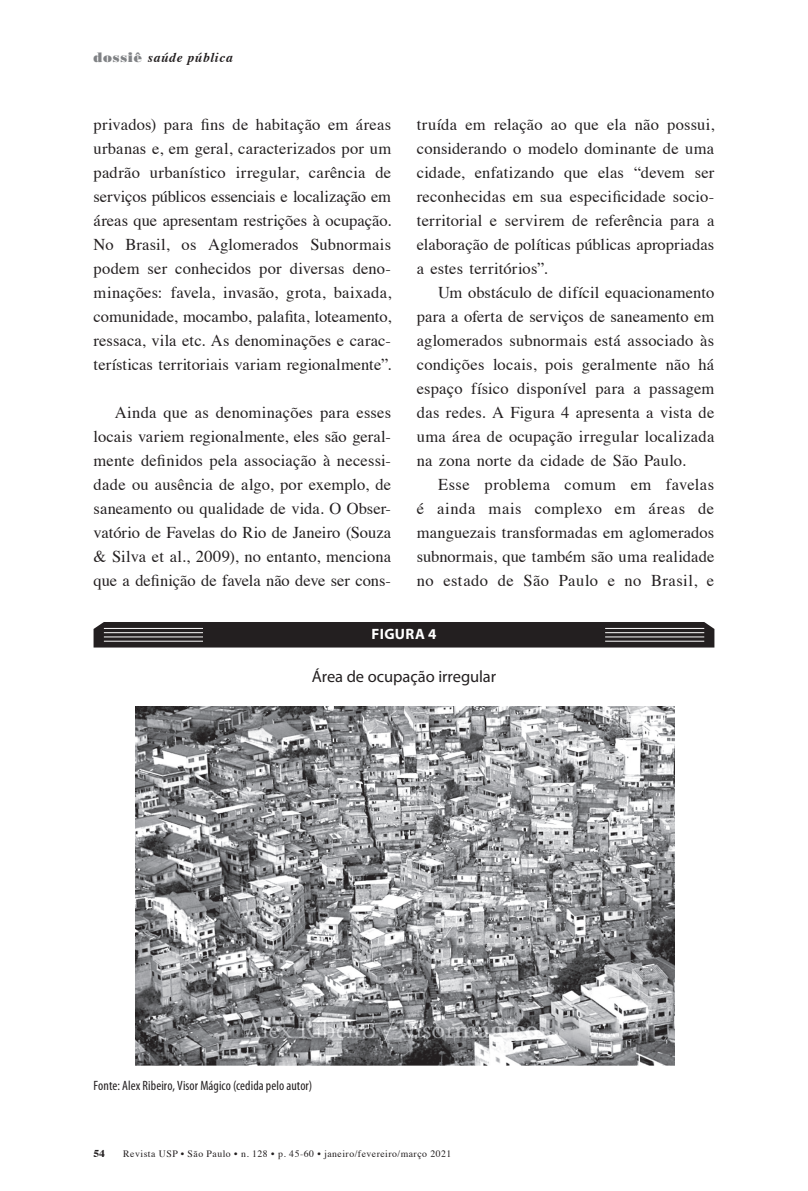
<style>
.page{position:relative;width:808px;height:1191px;background:#fff}
.page>*{position:absolute;margin:0;border:0;box-sizing:border-box;transform-origin:0 0}
.t1{font:16.5px/24px "Times";letter-spacing:.01em;color:#231f20;text-align:justify}
.t2{font:16.5px "Myriad Pro";letter-spacing:-.005em;color:#231f20}
.t3{font:700 15px "Myriad Pro";color:#fff}
.t4{font:condensed 13.5px "Myriad Pro";letter-spacing:.005em;color:#231f20}
.t5{font:italic 700 13.5px "Times";letter-spacing:.05em;color:#231f20}
.t6{font:700 10.5px "Times";color:#231f20;scale:1.1 1}
.t7{font:9.75px "Times";letter-spacing:.05em;color:#231f20}
.s1{font-family:"Bodoni Poster";font-weight:400;font-style:normal;color:#808285}
</style>
<div class="page">
<div style="left:94px;top:622px;width:620px;height:25px;background:#231f20"></div>
<hr style="left:104px;top:628px;width:99px;height:1px;background:#fff">
<hr style="left:104px;top:632px;width:99px;height:1px;background:#fff">
<hr style="left:104px;top:636px;width:99px;height:1px;background:#fff">
<hr style="left:104px;top:641px;width:99px;height:1px;background:#fff">
<hr style="left:605px;top:628px;width:99px;height:1px;background:#fff">
<hr style="left:605px;top:632px;width:99px;height:1px;background:#fff">
<hr style="left:605px;top:636px;width:99px;height:1px;background:#fff">
<hr style="left:605px;top:641px;width:99px;height:1px;background:#fff">
<img style="left:135px;top:706px;width:539px;height:359px">
<p class="t5" style="left:94px;top:44px;width:141px"><span class="s1">dossiê</span> saúde pública</p>
<p class="t1" style="left:94px;top:111px;width:299px">privados) para fins de habitação em áreas urbanas e, em geral, caracterizados por um padrão urbanístico irregular, carência de serviços públicos essenciais e localização em áreas que apresentam restrições à ocupação.<br>No Brasil, os Aglomerados Subnormais podem ser conhecidos por diversas deno&shy;minações: favela, invasão, grota, baixada, comunidade, mocambo, palafita, loteamento, ressaca, vila etc. As denominações e carac&shy;terísticas territoriais variam regionalmente”.</p>
<p class="t1" style="left:94px;top:399px;width:299px;text-indent:21px">Ainda que as denominações para esses locais variem regionalmente, eles são geral&shy;mente definidos pela associação à necessi&shy;dade ou ausência de algo, por exemplo, de saneamento ou qualidade de vida. O Obser&shy;vatório de Favelas do Rio de Janeiro (Souza &amp; Silva et al., 2009), no entanto, menciona que a definição de favela não deve ser cons-</p>
<p class="t1" style="left:417px;top:111px;width:299px">truída em relação ao que ela não possui, considerando o modelo dominante de uma cidade, enfatizando que elas “devem ser reconhecidas em sua especificidade socio&shy;territorial e servirem de referência para a elaboração de políticas públicas apropriadas a estes territórios”.</p>
<p class="t1" style="left:417px;top:279px;width:299px;text-indent:21px">Um obstáculo de difícil equacionamento para a oferta de serviços de saneamento em aglomerados subnormais está associado às condições locais, pois geralmente não há espaço físico disponível para a passagem das redes. A Figura 4 apresenta a vista de uma área de ocupação irregular localizada na zona norte da cidade de São Paulo.</p>
<p class="t1" style="left:417px;top:471px;width:299px;text-indent:21px">Esse problema comum em favelas é ainda mais complexo em áreas de manguezais transformadas em aglomerados subnormais, que também são uma realidade no estado de São Paulo e no Brasil, e</p>
<p class="t3" style="left:372px;top:624px;width:66px">FIGURA 4</p>
<p class="t2" style="left:312px;top:666px;width:186px">Área de ocupação irregular</p>
<p class="t4" style="left:94px;top:1077px;width:220px">Fonte: Alex Ribeiro, Visor Mágico (cedida pelo autor)</p>
<p class="t6" style="left:94px;top:1143px;width:12px">54</p>
<p class="t7" style="left:123px;top:1144px;width:330px">Revista USP • São Paulo • n. 128 • p. 45-60 • janeiro/fevereiro/março 2021</p>
</div>
